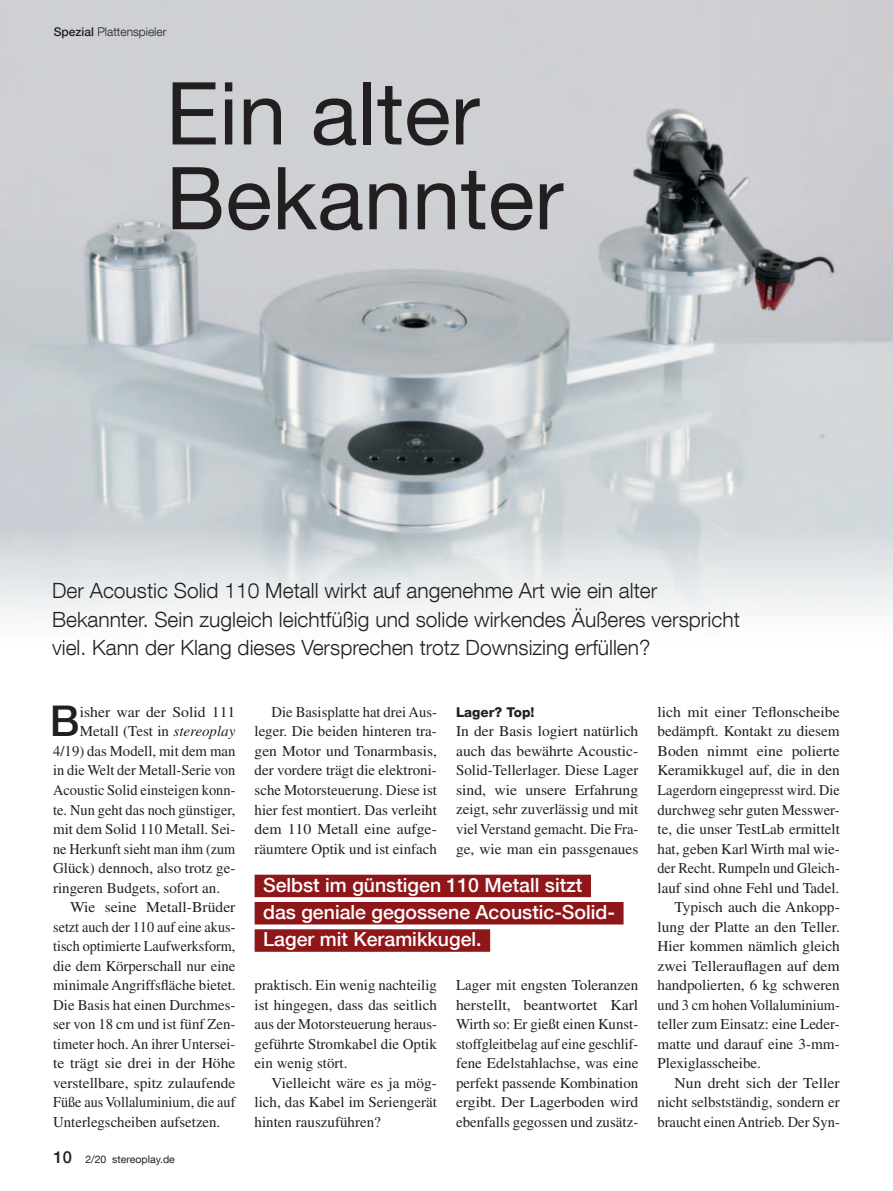
<style>
.page{position:relative;width:893px;height:1191px;background:#fff}
.page>*{position:absolute;margin:0;border:0;box-sizing:border-box;transform-origin:0 0}
._001_Headline{font:86.85px/84.8px "Helvetica Neue LT Com";color:#231f20}
._005_Body_Initial{font:500 42.3px "Helvetica Neue LT Com";color:#231f20}
._003_Vorspann{font:300 21px/28.5px "Helvetica Neue LT Com";color:#231f20}
.Vorspann_mit_Balken{font:500 19.5px "Helvetica Neue LT Com";color:#fff}
.t1{font:500 16.5px "Helvetica Neue LT Com";color:#231f20}
._006_Body_4mm{font:15px/19.5px "Times LT Std";color:#231f20;text-align:justify}
._007a_Body_0mm{font:15px/19.5px "Times LT Std";color:#231f20;text-align:justify}
._006_Body_4mm-2{font:15px/19.5px "Times LT Std";color:#231f20;text-align:justify;scale:1.04 1}
._007a_Body_0mm-2{font:15px/19.5px "Times LT Std";color:#231f20;text-align:justify;scale:1.05 1}
._005_Body_Initial-2{font:15px "Times LT Std";color:#231f20}
._006_Body_4mm-3{font:15px/19.5px "Times LT Std";color:#231f20;text-align:justify;scale:1.05 1}
._005_Body_Initial-3{font:15px "Times LT Std";color:#231f20;scale:.96 1}
._005_Body_Initial-4{font:15px "Times LT Std";color:#231f20;scale:.95 1}
._005_Body_Initial-5{font:15px "Times LT Std";color:#231f20;scale:1.05 1}
._007_Zwiti{font:800 13.5px "Helvetica Neue LT Com";color:#231f20}
.Rubrikenzeile_Neu{font:300 12px "Helvetica Neue LT Com";color:#231f20}
.xxx_-Pagina{font:10.5px "Helvetica Neue LT Com";color:#231f20}
.s1{font-weight:500}
.s2{font-style:italic}
</style>
<div class="page">
<img style="left:0;top:0;width:893px;height:619px">
<div style="left:255px;top:874px;width:336px;height:23px;background:#8f1619"></div>
<div style="left:255px;top:902px;width:369px;height:22px;background:#8f1619"></div>
<div style="left:255px;top:929px;width:235px;height:22px;background:#8f1619"></div>
<p class="Rubrikenzeile_Neu" style="left:54px;top:24px;width:114px"><span class="s1">Spezial</span> Plattenspieler</p>
<p class="_001_Headline" style="left:166px;top:69px;width:399px">Ein alter<br>Bekannter</p>
<p class="_003_Vorspann" style="left:52px;top:576px;width:689px">Der Acoustic Solid 110 Metall wirkt auf angenehme Art wie ein alter<br>Bekannter. Sein zugleich leichtfüßig und solide wirkendes Äußeres verspricht viel. Kann der Klang dieses Versprechen trotz Downsizing erfüllen?</p>
<p class="_005_Body_Initial" style="left:50px;top:696px;width:31px">B</p>
<p class="_005_Body_Initial-5" style="left:80px;top:703px;width:150px">isher war der Solid 111</p>
<p class="_005_Body_Initial-2" style="left:80px;top:723px;width:157px">Metall (Test in <span class="s2">stereoplay</span></p>
<p class="_005_Body_Initial-2" style="left:53px;top:742px;width:184px">4/19) das Modell, mit dem man</p>
<p class="_005_Body_Initial-2" style="left:53px;top:762px;width:184px">in die Welt der Metall-Serie von</p>
<p class="_005_Body_Initial-3" style="left:53px;top:781px;width:191px">Acoustic Solid einsteigen konn-</p>
<p class="_005_Body_Initial-3" style="left:53px;top:801px;width:191px">te. Nun geht das noch günstiger,</p>
<p class="_005_Body_Initial-2" style="left:53px;top:820px;width:184px">mit dem Solid 110 Metall. Sei-</p>
<p class="_005_Body_Initial-4" style="left:53px;top:840px;width:193px">ne Herkunft sieht man ihm (zum</p>
<p class="_005_Body_Initial-2" style="left:53px;top:859px;width:184px">Glück) dennoch, also trotz ge-</p>
<p class="_005_Body_Initial-2" style="left:53px;top:879px;width:169px">ringeren Budgets, sofort an.</p>
<p class="_006_Body_4mm-2" style="left:53px;top:897px;width:177px;text-indent:17px">Wie seine Metall-Brüder setzt auch der 110 auf eine akus&shy;tisch optimierte Laufwerksform, die dem Körperschall nur eine minimale Angriffsfläche bietet.<br>Die Basis hat einen Durchmes&shy;ser von 18 cm und ist fünf Zen&shy;timeter hoch. An ihrer Untersei&shy;te trägt sie drei in der Höhe verstellbare, spitz zulaufende Füße aus Vollaluminium, die auf Unterlegscheiben aufsetzen.</p>
<p class="t1" style="left:54px;top:1147px;width:20px">10</p>
<p class="xxx_-Pagina" style="left:85px;top:1152px;width:91px">2/20 stereoplay.de</p>
<p class="_006_Body_4mm" style="left:255px;top:702px;width:184px;text-indent:17px">Die Basisplatte hat drei Aus&shy;leger. Die beiden hinteren tra&shy;gen Motor und Tonarmbasis, der vordere trägt die elektroni&shy;sche Motorsteuerung. Diese ist hier fest montiert. Das verleiht dem 110 Metall eine aufge&shy;räumtere Optik und ist einfach</p>
<p class="_007_Zwiti" style="left:456px;top:704px;width:80px">Lager? Top!</p>
<p class="_007a_Body_0mm" style="left:456px;top:721px;width:184px">In der Basis logiert natürlich auch das bewährte Acoustic-Solid-Tellerlager. Diese Lager sind, wie unsere Erfahrung zeigt, sehr zuverlässig und mit viel Verstand gemacht. Die Fra&shy;ge, wie man ein passgenaues</p>
<p class="Vorspann_mit_Balken" style="left:263px;top:873px;width:321px">Selbst im günstigen 110 Metall sitzt</p>
<p class="Vorspann_mit_Balken" style="left:263px;top:900px;width:353px">das geniale gegossene Acoustic-Solid-</p>
<p class="Vorspann_mit_Balken" style="left:263px;top:927px;width:220px">Lager mit Keramikkugel.</p>
<p class="_006_Body_4mm" style="left:255px;top:975px;width:184px">praktisch. Ein wenig nachteilig ist hingegen, dass das seitlich aus der Motorsteuerung heraus&shy;geführte Stromkabel die Optik ein wenig stört.</p>
<p class="_006_Body_4mm" style="left:255px;top:1072px;width:184px;text-indent:17px">Vielleicht wäre es ja mög&shy;lich, das Kabel im Seriengerät hinten rauszuführen?</p>
<p class="_007a_Body_0mm" style="left:456px;top:975px;width:184px">Lager mit engsten Toleranzen herstellt, beantwortet Karl Wirth so: Er gießt einen Kunst&shy;stoffgleitbelag auf eine geschlif&shy;fene Edelstahlachse, was eine perfekt passende Kombination ergibt. Der Lagerboden wird ebenfalls gegossen und zusätz-</p>
<p class="_007a_Body_0mm-2" style="left:657px;top:702px;width:175px">lich mit einer Teflonscheibe bedämpft. Kontakt zu diesem Boden nimmt eine polierte Keramikkugel auf, die in den Lagerdorn eingepresst wird. Die durchweg sehr guten Messwer&shy;te, die unser TestLab ermittelt hat, geben Karl Wirth mal wie&shy;der Recht. Rumpeln und Gleich&shy;lauf sind ohne Fehl und Tadel.</p>
<p class="_006_Body_4mm" style="left:657px;top:897px;width:184px;text-indent:17px">Typisch auch die Ankopp&shy;lung der Platte an den Teller.<br>Hier kommen nämlich gleich zwei Tellerauflagen auf dem handpolierten, 6 kg schweren und 3 cm hohen Vollaluminium&shy;teller zum Einsatz: eine Leder&shy;matte und darauf eine 3-mm-Plexiglasscheibe.</p>
<p class="_006_Body_4mm-3" style="left:657px;top:1072px;width:175px;text-indent:17px">Nun dreht sich der Teller nicht selbstständig, sondern er braucht einen Antrieb. Der Syn-</p>
</div>
